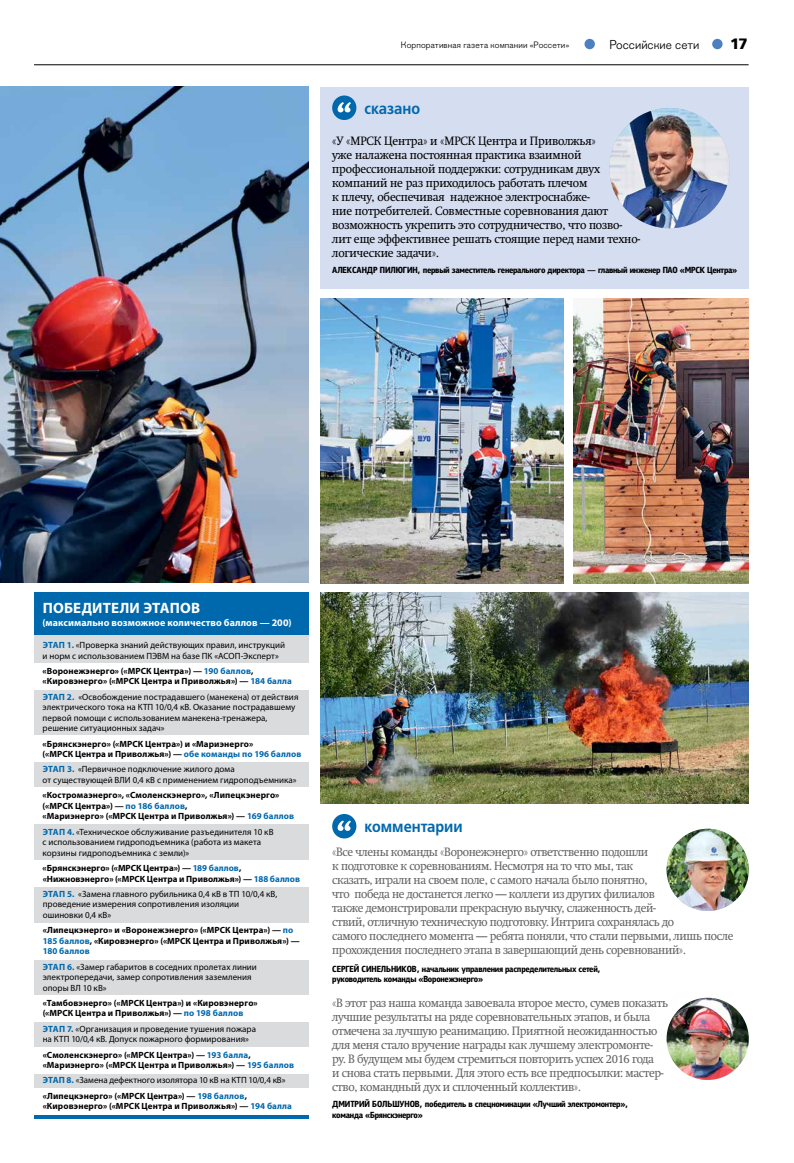
<style>
.page{position:relative;width:794px;height:1163px;background:#fff}
.page>*{position:absolute;margin:0;border:0;box-sizing:border-box;transform-origin:0 0}
.t1{font:16px "Free Set Demi C";color:#0068ad;scale:.9 1}
.t2{font:700 15px "Myriad Pro";color:#fff}
.t3{font:700 15px "Free Set";color:#000}
.t4{font:12.6px "Figgins Sans";color:#000}
.t5{font:12px/14px "Swift C";letter-spacing:-.03em;color:#636466;scale:.94 1}
.t6{font:12px/14px "Swift C";letter-spacing:-.03em;color:#636466;scale:.95 1}
.t7{font:12px/14px "Swift C";letter-spacing:-.01em;color:#000;scale:.95 1}
.t8{font:700 10px "Myriad Pro";letter-spacing:.01em;color:#fff}
.t9{font:9px/10.5px "Myriad Pro";letter-spacing:.005em;color:#000}
.t10{font:700 9px/10.5px "Myriad Pro";letter-spacing:.01em;color:#000}
.t11{font:9px "Figgins Sans";letter-spacing:.01em;color:#000}
.s1{font-weight:700;color:#0068ad}
.s2{color:#0068ad}
.s3{font-weight:700}
</style>
<div class="page">
<div style="left:34px;top:618px;width:274px;height:499px;background:#dadbdc"></div>
<div style="left:320px;top:87px;width:428px;height:201px;background:#d5ddf0"></div>
<img style="left:0;top:86px;width:308px;height:496px">
<div style="left:712px;top:39px;width:10px;height:10px;background:#4e80c1;border-radius:50%"></div>
<div style="left:584px;top:39px;width:11px;height:10px;background:#4e80c1;border-radius:50%"></div>
<hr style="left:34px;top:64px;width:714px;height:1px;background:#000">
<div style="left:332px;top:813px;width:24px;height:25px;background:#0068ad;border-radius:50%"></div>
<svg style="left:337px;top:820px;width:14px;height:10px"></svg>
<div style="left:332px;top:95px;width:24px;height:25px;background:#0068ad;border-radius:50%"></div>
<svg style="left:337px;top:102px;width:14px;height:10px"></svg>
<img style="left:609px;top:108px;width:120px;height:120px;border-radius:60px">
<img style="left:666px;top:828px;width:83px;height:82px;border-radius:41px">
<img style="left:666px;top:997px;width:83px;height:82px;border-radius:41px">
<img style="left:320px;top:298px;width:243px;height:285px">
<img style="left:320px;top:592px;width:428px;height:210px">
<img style="left:573px;top:298px;width:175px;height:285px">
<div style="left:27px;top:662px;width:288px;height:27px;background:#fff"></div>
<div style="left:27px;top:735px;width:288px;height:27px;background:#fff"></div>
<div style="left:27px;top:860px;width:288px;height:26px;background:#fff"></div>
<div style="left:27px;top:787px;width:288px;height:36px;background:#fff"></div>
<div style="left:27px;top:922px;width:288px;height:37px;background:#fff"></div>
<div style="left:27px;top:994px;width:288px;height:27px;background:#fff"></div>
<div style="left:27px;top:1046px;width:288px;height:27px;background:#fff"></div>
<div style="left:27px;top:1088px;width:288px;height:26px;background:#fff"></div>
<div style="left:34px;top:592px;width:274px;height:42px;background:#0068ad"></div>
<hr style="left:34px;top:1114px;width:274px;height:3px;background:#0068ad">
<p class="t11" style="left:401px;top:39px;width:170px">Корпоративная газета компании «Россети»</p>
<h3 class="t4" style="left:609px;top:37px;width:91px">Российские сети</h3>
<h2 class="t3" style="left:730px;top:34px;width:19px">17</h2>
<h1 class="t1" style="left:364px;top:99px;width:63px">сказано</h1>
<p class="t7" style="left:332px;top:133px;width:326px">«У «МРСК Центра» и «МРСК Центра и Приволжья»<br>уже налажена постоянная практика взаимной профессиональной поддержки: сотрудникам двух компаний не раз приходилось работать плечом<br>к плечу, обеспечивая надежное электроснабже-<br>ние потребителей. Совместные соревнования дают возможность укрепить это сотрудничество, что позво&shy;лит еще эффективнее решать стоящие перед нами техно&shy;логические задачи».</p>
<h2 class="t2" style="left:43px;top:597px;width:21px">ПОБЕДИТЕЛИ</h2>
<h2 class="t2" style="left:143px;top:597px;width:58px">ЭТАПОВ</h2>
<p class="t8" style="left:43px;top:616px;width:250px">(максимально возможное количество баллов — 200)</p>
<p class="t9" style="left:43px;top:639px;width:244px"><span class="s1">этап 1.</span> «Проверка знаний действующих правил, инструкций и норм с использованием ПЭВМ на базе ПК «АСОП-Эксперт»</p>
<p class="t10" style="left:43px;top:665px;width:251px">«Воронежэнерго» («МРСК Центра») — <span class="s2">190 баллов</span>, «Кировэнерго» («МРСК Центра и Приволжья») — <span class="s2">184 балла</span></p>
<p class="t9" style="left:43px;top:691px;width:257px"><span class="s1">этап 2.</span> «Освобождение пострадавшего (манекена) от действия электрического тока на КТП 10/0,4 кВ. Оказание пострадавшему первой помощи с использованием манекена-тренажера, решение ситуационных задач»</p>
<p class="t10" style="left:43px;top:738px;width:260px">«Брянскэнерго» («МРСК Центра») и «Мариэнерго»<br>(«МРСК Центра и Приволжья») — <span class="s2">обе команды по 196 баллов</span></p>
<p class="t9" style="left:43px;top:764px;width:255px"><span class="s1">этап 3.</span> «Первичное подключение жилого дома<br>от существующей ВЛИ 0,4 кВ с применением гидроподъемника»</p>
<p class="t10" style="left:43px;top:789px;width:253px">«Костромаэнерго», «Смоленскэнерго», «Липецкэнерго» («МРСК Центра») — <span class="s2">по 186 баллов</span>,<br>«Мариэнерго» («МРСК Центра и Приволжья») — <span class="s2">169 баллов</span></p>
<p class="t9" style="left:43px;top:826px;width:232px"><span class="s1">этап 4.</span> «Техническое обслуживание разъединителя 10 кВ с использованием гидроподъемника (работа из макета корзины гидроподъемника с земли)»</p>
<p class="t10" style="left:43px;top:862px;width:259px">«Брянскэнерго» («МРСК Центра») — <span class="s2">189 баллов</span>, «Нижновэнерго» («МРСК Центра и Приволжья») — <span class="s2">188 баллов</span></p>
<p class="t9" style="left:43px;top:888px;width:236px"><span class="s1">этап 5.</span> «Замена главного рубильника 0,4 кВ в ТП 10/0,4 кВ, проведение измерения сопротивления изоляции ошиновки 0,4 кВ»</p>
<p class="t10" style="left:43px;top:924px;width:259px">«Липецкэнерго» и «Воронежэнерго» («МРСК Центра») — <span class="s2">по<br>185 баллов</span>, «Кировэнерго» («МРСК Центра и Приволжья») —<br><span class="s2">180 баллов</span></p>
<p class="t9" style="left:43px;top:960px;width:216px"><span class="s1">этап 6.</span> «Замер габаритов в соседних пролетах линии электропередачи, замер сопротивления заземления опоры ВЛ 10 кВ»</p>
<p class="t10" style="left:43px;top:997px;width:217px">«Тамбовэнерго» («МРСК Центра») и «Кировэнерго» («МРСК Центра и Приволжья») — <span class="s2">по 198 баллов</span></p>
<p class="t9" style="left:43px;top:1023px;width:215px"><span class="s1">этап 7.</span> «Организация и проведение тушения пожара на КТП 10/0,4 кВ. Допуск пожарного формирования»</p>
<p class="t10" style="left:43px;top:1048px;width:253px">«Смоленскэнерго» («МРСК Центра») — <span class="s2">193 балла</span>, «Мариэнерго» («МРСК Центра и Приволжья») — <span class="s2">195 баллов</span></p>
<p class="t9" style="left:43px;top:1072px;width:244px;line-height:15.3px"><span class="s1">этап 8.</span> «Замена дефектного изолятора 10 кВ на КТП 10/0,4 кВ» <span class="s3">«Липецкэнерго» («МРСК Центра») —</span> <span class="s1">198 баллов</span><span class="s3">,</span></p>
<p class="t10" style="left:43px;top:1100px;width:251px">«Кировэнерго» («МРСК Центра и Приволжья») — <span class="s2">194 балла</span></p>
<h1 class="t1" style="left:364px;top:817px;width:110px">комментарии</h1>
<p class="t5" style="left:332px;top:844px;width:428px">«Все члены команды «Воронежэнерго» ответственно подошли<br>к подготовке к соревнованиям. Несмотря на то что мы, так<br>сказать, играли на своем поле, с самого начала было понятно,<br>что победа не достанется легко — коллеги из других филиалов<br>также демонстрировали прекрасную выучку, слаженность дей-<br>ствий, отличную техническую подготовку. Интрига сохранялась до<br>самого последнего момента — ребята поняли, что стали первыми, лишь после прохождения последнего этапа в завершающий день соревнований».</p>
<p class="t6" style="left:332px;top:995px;width:355px">«В этот раз наша команда завоевала второе место, сумев показать лучшие результаты на ряде соревновательных этапов, и была отмечена за лучшую реанимацию. Приятной неожиданностью для меня стало вручение награды как лучшему электромонте&shy;ру. В будущем мы будем стремиться повторить успех 2016 года<br>и снова стать первыми. Для этого есть все предпосылки: мастер&shy;ство, командный дух и сплоченный коллектив».</p>
</div>
